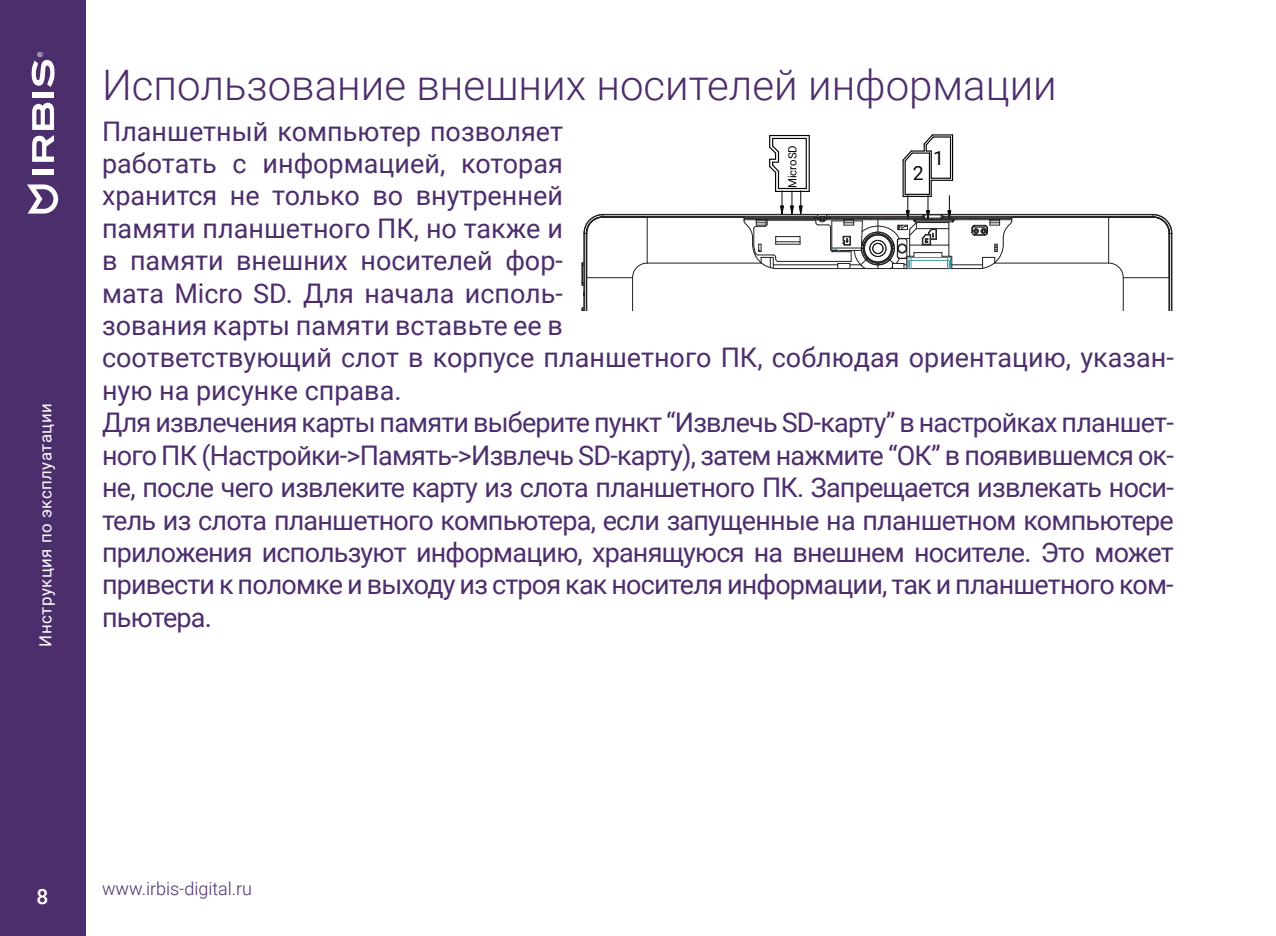
<style>
.page{position:relative;width:1276px;height:936px;background:#fff}
.page>*{position:absolute;margin:0;border:0;box-sizing:border-box;transform-origin:0 0}
.t1{font:300 42px "Roboto";color:#4d2e6d}
.t2{font:27px/32.4px "Roboto";letter-spacing:-.03em;color:#4d2e6d}
.t3{font:500 21px "Roboto";color:#fff}
.t4{font:19.5px "Roboto";color:#040503}
.t5{font:300 18px "Roboto";color:#4d2e6d}
.t6{font:16.8px "Roboto";letter-spacing:.03em;color:#fff}
.t7{font:11.4px "Roboto";color:#040503}
</style>
<div class="page">
<div style="left:0;top:0;width:85px;height:935px;background:#4d2e6d"></div>
<svg style="left:27px;top:184px;width:31px;height:29px"></svg>
<svg style="left:32px;top:102px;width:22px;height:60px"></svg>
<div style="left:32px;top:169px;width:22px;height:5px;background:#fff"></div>
<div style="left:32px;top:92px;width:22px;height:5px;background:#fff"></div>
<svg style="left:31px;top:52px;width:24px;height:35px"></svg>
<hr style="left:1171px;top:233px;width:1px;height:77px;background:#231f20">
<hr style="left:1169px;top:233px;width:1px;height:77px;background:#231f20">
<hr style="left:942px;top:214px;width:211px;height:1px;background:#231f20">
<hr style="left:603px;top:214px;width:215px;height:1px;background:#231f20">
<hr style="left:1168px;top:278px;width:1px;height:32px;background:#231f20">
<hr style="left:1122px;top:278px;width:1px;height:32px;background:#231f20">
<hr style="left:647px;top:262px;width:114px;height:1px;background:#231f20">
<hr style="left:994px;top:262px;width:114px;height:1px;background:#231f20">
<hr style="left:647px;top:216px;width:97px;height:2px;background:#231f20">
<hr style="left:1011px;top:216px;width:97px;height:2px;background:#231f20">
<svg style="left:1108px;top:214px;width:64px;height:64px"></svg>
<svg style="left:581px;top:214px;width:67px;height:97px"></svg>
<svg style="left:743px;top:134px;width:269px;height:135px"></svg>
<p class="t6" style="left:34px;top:646px;width:245px;rotate:-90deg">Инструкция по эксплуатации</p>
<h1 class="t1" style="left:102px;top:55px;width:956px">Использование внешних носителей информации</h1>
<p class="t2" style="left:102px;top:114px;width:1073px">Планшетный компьютер позволяет<br>работать с информацией, которая<br>хранится не только во внутренней<br>памяти планшетного ПК, но также и<br>в памяти внешних носителей фор-<br>мата Micro SD. Для начала исполь-<br>зования карты памяти вставьте ее в<br>соответствующий слот в корпусе планшетного ПК, соблюдая ориентацию, указан&shy;ную на рисунке справа.<br>Для извлечения карты памяти выберите пункт “Извлечь SD-карту” в настройках планшет&shy;ного ПК (Настройки-&gt;Память-&gt;Извлечь SD-карту), затем нажмите “ОК” в появившемся ок&shy;не, после чего извлеките карту из слота планшетного ПК. Запрещается извлекать носи&shy;тель из слота планшетного компьютера, если запущенные на планшетном компьютере приложения используют информацию, хранящуюся на внешнем носителе. Это может привести к поломке и выходу из строя как носителя информации, так и планшетного ком&shy;пьютера.</p>
<p class="t7" style="left:784px;top:188px;width:45px;rotate:-90deg">MicroSD</p>
<p class="t4" style="left:933px;top:144px;width:12px">1</p>
<p class="t4" style="left:912px;top:159px;width:12px">2</p>
<p class="t3" style="left:37px;top:882px;width:13px">8</p>
<p class="t5" style="left:102px;top:876px;width:152px">www.irbis-digital.ru</p>
</div>
